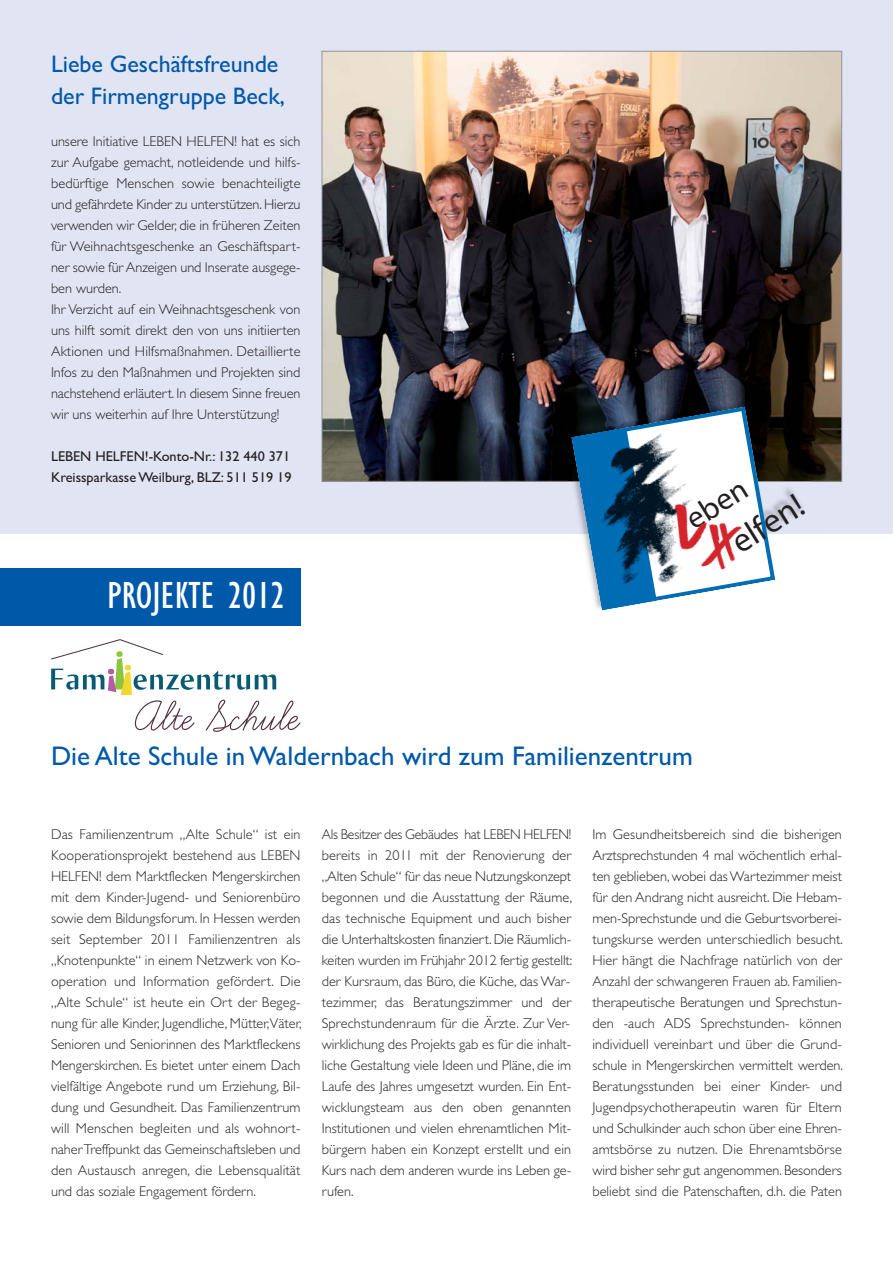
<style>
.page{position:relative;width:893px;height:1263px;background:#fff}
.page>*{position:absolute;margin:0;border:0;box-sizing:border-box;transform-origin:0 0}
.t1{font:condensed 39px "Gill Sans";color:#fff}
.t2{font:600 34.05px "Climerick";color:#231f20}
.t3{font:600 31.2px "Climerick";color:#231f20}
.t4{font:27px "Gill Sans";color:#0058a9}
.t5{font:24px/31.5px "Gill Sans";color:#0058a9}
.t6{font:300 14.25px/21px "Gill Sans";color:#231f20}
.t7{font:14.25px/21px "Gill Sans";color:#231f20}
</style>
<div class="page">
<div style="left:0;top:0;width:893px;height:534px;background:#e0e4f3"></div>
<div style="left:0;top:568px;width:300px;height:58px;background:#0058a9"></div>
<img style="left:324px;top:53px;width:516px;height:427px">
<img style="left:777px;top:488px;width:25px;height:40px">
<img style="left:558px;top:385px;width:253px;height:96px">
<svg style="left:571px;top:404px;width:206px;height:206px"></svg>
<img style="left:577px;top:418px;width:154px;height:187px">
<img style="left:685px;top:507px;width:74px;height:74px">
<img style="left:652px;top:484px;width:68px;height:75px">
<svg style="left:51px;top:639px;width:249px;height:93px"></svg>
<h3 class="t5" style="left:51px;top:51px;width:236px">Liebe Geschäftsfreunde der Firmengruppe Beck,</h3>
<p class="t6" style="left:51px;top:132px;width:251px;text-align:justify">unsere Initiative LEBEN HELFEN! hat es sich zur Aufgabe gemacht, notleidende und hilfs&shy;bedürftige Menschen sowie benachteiligte und gefährdete Kinder zu unterstutzen. Hierzu</p>
<p class="t6" style="left:51px;top:195px;width:251px;text-indent:186px">̈ verwenden wir Gelder, die in fruheren Zeiten</p>
<p class="t6" style="left:51px;top:216px;width:251px;text-indent:177px">̈<br>für Weihnachtsgeschenke an Geschäftspart&shy;ner sowie fur Anzeigen und Inserate ausgege-</p>
<p class="t6" style="left:51px;top:258px;width:251px;text-indent:68px">̈<br>ben wurden.<br>Ihr Verzicht auf ein Weihnachtsgeschenk von uns hilft somit direkt den von uns initiierten Aktionen und Hilfsmaßnahmen. Detaillierte Infos zu den Maßnahmen und Projekten sind nachstehend erläutert. In diesem Sinne freuen wir uns weiterhin auf Ihre Unterstützung!</p>
<p class="t7" style="left:51px;top:447px;width:242px">LEBEN HELFEN!-Konto-Nr.: 132 440 371<br>Kreissparkasse Weilburg, BLZ: 511 519 19</p>
<h1 class="t1" style="left:107px;top:581px;width:179px">PROJEKTE 2012</h1>
<h3 class="t3" style="left:679px;top:505px;width:68px;rotate:-32deg">eben</h3>
<h2 class="t2" style="left:724px;top:527px;width:80px;rotate:-32deg">elfen!</h2>
<h3 class="t4" style="left:51px;top:747px;width:643px">Die Alte Schule in Waldernbach wird zum Familienzentrum</h3>
<p class="t6" style="left:51px;top:825px;width:252px;text-align:justify">Das Familienzentrum „Alte Schule“ ist ein Kooperationsprojekt bestehend aus LEBEN HELFEN! dem Marktflecken Mengerskirchen mit dem Kinder-Jugend- und Seniorenbüro sowie dem Bildungsforum. In Hessen werden seit September 2011 Familienzentren als „Knotenpunkte“ in einem Netzwerk von Ko&shy;operation und Information gefördert. Die „Alte Schule“ ist heute ein Ort der Begeg&shy;nung für alle Kinder, Jugendliche, Mütter,Väter, Senioren und Seniorinnen des Marktfleckens Mengerskirchen. Es bietet unter einem Dach vielfältige Angebote rund um Erziehung, Bil&shy;dung und Gesundheit. Das Familienzentrum will Menschen begleiten und als wohnort&shy;naher Treffpunkt das Gemeinschaftsleben und den Austausch anregen, die Lebensqualität und das soziale Engagement fördern.</p>
<p class="t6" style="left:322px;top:825px;width:252px">Als Besitzer des Gebäudes hat LEBEN HELFEN! bereits in 2011 mit der Renovierung der „Alten Schule“ für das neue Nutzungskonzept begonnen und die Ausstattung der Räume, das technische Equipment und auch bisher die Unterhaltskosten finanziert. Die Räumlich&shy;keiten wurden im Frühjahr 2012 fertig gestellt: der Kursraum, das Büro, die Küche, das War&shy;tezimmer, das Beratungszimmer und der Sprechstundenraum für die Ärzte. Zur Ver&shy;wirklichung des Projekts gab es für die inhalt&shy;liche Gestaltung viele Ideen und Pläne, die im Laufe des Jahres umgesetzt wurden. Ein Ent&shy;wicklungsteam aus den oben genannten Institutionen und vielen ehrenamtlichen Mit&shy;bürgern haben ein Konzept erstellt und ein Kurs nach dem anderen wurde ins Leben ge&shy;rufen.</p>
<p class="t6" style="left:592px;top:825px;width:252px;text-align:justify">Im Gesundheitsbereich sind die bisherigen Arztsprechstunden 4 mal wöchentlich erhal&shy;ten geblieben, wobei das Wartezimmer meist für den Andrang nicht ausreicht. Die Hebam&shy;men-Sprechstunde und die Geburtsvorberei&shy;tungskurse werden unterschiedlich besucht.<br>Hier hängt die Nachfrage natürlich von der Anzahl der schwangeren Frauen ab. Familien&shy;therapeutische Beratungen und Sprechstun&shy;den -auch ADS Sprechstunden- können individuell vereinbart und über die Grund&shy;schule in Mengerskirchen vermittelt werden.<br>Beratungsstunden bei einer Kinder- und Jugendpsychotherapeutin waren für Eltern und Schulkinder auch schon über eine Ehren&shy;amtsbörse zu nutzen. Die Ehrenamtsbörse wird bisher sehr gut angenommen. Besonders beliebt sind die Patenschaften, d.h. die Paten</p>
</div>
